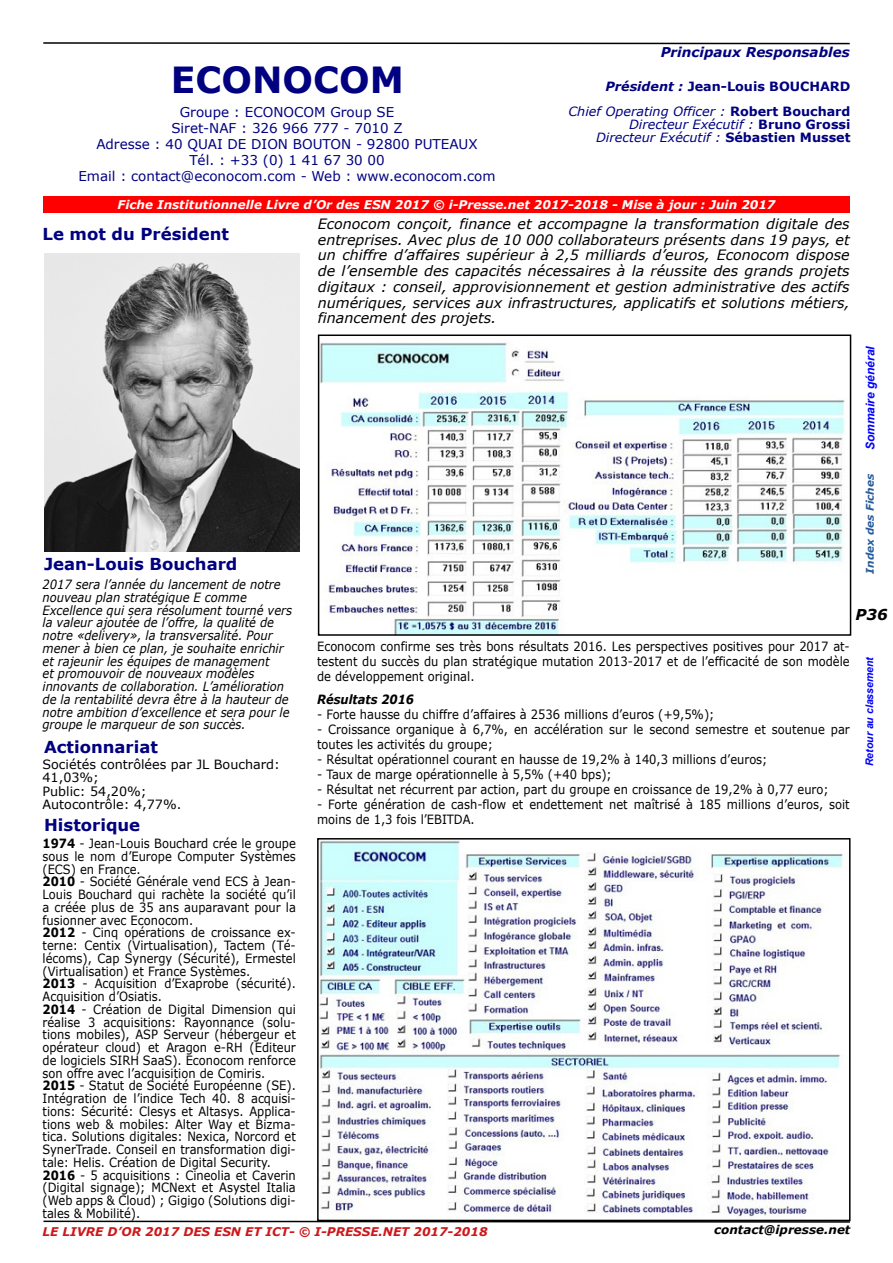
<style>
.page{position:relative;width:893px;height:1263px;background:#fff}
.page>*{position:absolute;margin:0;border:0;box-sizing:border-box;transform-origin:0 0}
.t1{font:700 36px "Verdana";color:#000080}
.t2{font:700 16.5px "Verdana";color:#000080}
.t3{font:italic 700 15px "Verdana";color:#000}
.t4{font:italic 14.25px/15.8px "Verdana";color:#000;text-align:justify}
.t5{font:13.5px/16.2px "Verdana";color:#000080;text-align:center}
.t6{font:italic 700 13.5px "Verdana";color:#000080}
.t7{font:12.75px/12.8px "Verdana";color:#000;scale:.9 1}
.t8{font:italic 12.75px/12.8px "Verdana";color:#000;scale:.9 1}
.t9{font:12.75px/13.5px "Verdana";color:#000}
.t10{font:700 12.75px/25.5px "Verdana";color:#000080;text-align:right}
.t11{font:italic 12.75px/12.8px "Verdana";color:#000080;text-align:right}
.t12{font:italic 700 12.75px "Verdana";color:#000;scale:.9 1}
.t13{font:italic 700 12px "Verdana";color:#fff}
.t14{font:italic 700 12px "Verdana";color:#cd171a}
.t15{font:italic 700 12px "Verdana";color:#000}
.t16{font:italic 700 12px "Arial";color:#00f}
.t17{font:italic 700 10.5px "Arial";color:#00f}
.t18{font:italic 700 10.5px "Verdana";color:#275b9b}
.s1{font-style:italic}
.s2{font-weight:400;font-style:italic}
.s3{font-weight:700;font-style:normal}
.s4{font-weight:700}
</style>
<div class="page">
<div style="left:43px;top:196px;width:807px;height:17px;background:#f00"></div>
<svg style="left:43px;top:42px;width:807px;height:3px"></svg>
<svg style="left:43px;top:1220px;width:808px;height:3px;background:#5e5e5e"></svg>
<img style="left:320px;top:841px;width:523px;height:377px">
<div style="left:317px;top:838px;width:533px;height:383px;border:2px solid #000"></div>
<img style="left:321px;top:342px;width:524px;height:291px">
<div style="left:318px;top:334px;width:533px;height:302px;border:2px solid #000"></div>
<img style="left:44px;top:253px;width:255px;height:298px">
<h1 class="t1" style="left:171px;top:55px;width:235px">ECONOCOM</h1>
<p class="t5" style="left:78px;top:103px;width:419px">Groupe : ECONOCOM Group SE<br>Siret-NAF : 326 966 777 - 7010 Z<br>Adresse : 40 QUAI DE DION BOUTON - 92800 PUTEAUX<br>Tél. : +33 (0) 1 41 67 30 00<br>Email : contact@econocom.com - Web : www.econocom.com</p>
<p class="t6" style="left:661px;top:43px;width:190px">Principaux Responsables</p>
<p class="t10" style="left:568px;top:73px;width:284px"><span class="s1">Président :</span> Jean-Louis BOUCHARD<br><span class="s2">Chief Operating Officer :</span> Robert Bouchard</p>
<p class="t11" style="left:596px;top:118px;width:256px">Directeur Exécutif : <span class="s3">Bruno Grossi<br></span>Directeur Exécutif : <span class="s3">Sébastien Musset</span></p>
<p class="t13" style="left:118px;top:196px;width:659px">Fiche Institutionnelle Livre d’Or des ESN 2017 © i-Presse.net 2017-2018 - Mise à jour : Juin 2017</p>
<p class="t2" style="left:43px;top:222px;width:188px">Le mot du Président</p>
<p class="t2" style="left:44px;top:553px;width:195px">Jean-Louis Bouchard</p>
<p class="t8" style="left:43px;top:578px;width:279px">2017 sera l’année du lancement de notre nouveau plan stratégique E comme Excellence qui sera résolument tourné vers la valeur ajoutée de l’offre, la qualité de notre «delivery», la transversalité. Pour mener à bien ce plan, je souhaite enrichir et rajeunir les équipes de management<br>et promouvoir de nouveaux modèles innovants de collaboration. L’amélioration de la rentabilité devra être à la hauteur de notre ambition d’excellence et sera pour le groupe le marqueur de son succès.</p>
<p class="t2" style="left:44px;top:735px;width:115px">Actionnariat</p>
<p class="t9" style="left:43px;top:757px;width:239px">Sociétés contrôlées par JL Bouchard:<br>41,03%;<br>Public: 54,20%;<br>Autocontrôle: 4,77%.</p>
<p class="t2" style="left:44px;top:813px;width:98px">Historique</p>
<p class="t7" style="left:43px;top:837px;width:283px"><span class="s4">1974</span> - Jean-Louis Bouchard crée le groupe sous le nom d’Europe Computer Systèmes (ECS) en France.<br><span class="s4">2010</span> - Société Générale vend ECS à Jean-Louis Bouchard qui rachète la société qu’il a créée plus de 35 ans auparavant pour la fusionner avec Econocom.<br><span class="s4">2012</span> - Cinq opérations de croissance ex&shy;terne: Centix (Virtualisation), Tactem (Té&shy;lécoms), Cap Synergy (Sécurité), Ermestel (Virtualisation) et France Systèmes.<br><span class="s4">2013</span> - Acquisition d’Exaprobe (sécurité).<br>Acquisition d’Osiatis.<br><span class="s4">2014</span> - Création de Digital Dimension qui réalise 3 acquisitions: Rayonnance (solu&shy;tions mobiles), ASP Serveur (hébergeur et opérateur cloud) et Aragon e-RH (Editeur de logiciels SIRH SaaS). Econocom renforce son offre avec l’acquisition de Comiris.<br><span class="s4">2015</span> - Statut de Société Européenne (SE).<br>Intégration de l’indice Tech 40. 8 acquisi&shy;tions: Sécurité: Clesys et Altasys. Applica&shy;tions web &amp; mobiles: Alter Way et Bizma&shy;tica. Solutions digitales: Nexica, Norcord et SynerTrade. Conseil en transformation digi&shy;tale: Helis. Création de Digital Security.<br><span class="s4">2016</span> - 5 acquisitions : Cineolia et Caverin (Digital signage); MCNext et Asystel Italia (Web apps &amp; Cloud) ; Gigigo (Solutions digi&shy;tales &amp; Mobilité).</p>
<p class="t4" style="left:318px;top:216px;width:533px">Econocom conçoit, finance et accompagne la transformation digitale des entreprises. Avec plus de 10 000 collaborateurs présents dans 19 pays, et un chiffre d’affaires supérieur à 2,5 milliards d’euros, Econocom dispose de l’ensemble des capacités nécessaires à la réussite des grands projets digitaux : conseil, approvisionnement et gestion administrative des actifs numériques, services aux infrastructures, applicatifs et solutions métiers, financement des projets.</p>
<p class="t16" style="left:862px;top:450px;width:106px;rotate:-90deg">Sommaire général</p>
<p class="t18" style="left:862px;top:573px;width:101px;rotate:-90deg">Index des Fiches</p>
<p class="t3" style="left:855px;top:603px;width:34px">P36</p>
<p class="t7" style="left:317px;top:638px;width:593px;line-height:15px;text-align:justify">Econocom confirme ses très bons résultats 2016. Les perspectives positives pour 2017 at&shy;testent du succès du plan stratégique mutation 2013-2017 et de l’efficacité de son modèle de développement original.</p>
<p class="t12" style="left:317px;top:691px;width:109px">Résultats 2016</p>
<p class="t7" style="left:317px;top:708px;width:443px">- Forte hausse du chiffre d’affaires à 2536 millions d’euros (+9,5%);</p>
<p class="t7" style="left:317px;top:722px;width:593px;line-height:15px">- Croissance organique à 6,7%, en accélération sur le second semestre et soutenue par toutes les activités du groupe;</p>
<p class="t7" style="left:317px;top:753px;width:502px">- Résultat opérationnel courant en hausse de 19,2% à 140,3 millions d’euros;</p>
<p class="t7" style="left:317px;top:768px;width:329px">- Taux de marge opérationnelle à 5,5% (+40 bps);</p>
<p class="t7" style="left:317px;top:783px;width:570px">- Résultat net récurrent par action, part du groupe en croissance de 19,2% à 0,77 euro;</p>
<p class="t7" style="left:317px;top:797px;width:593px;line-height:15px">- Forte génération de cash-flow et endettement net maîtrisé à 185 millions d’euros, soit moins de 1,3 fois l’EBITDA.</p>
<p class="t17" style="left:863px;top:766px;width:111px;rotate:-90deg">Retour au classement</p>
<p class="t14" style="left:43px;top:1223px;width:446px">LE LIVRE D’OR 2017 DES ESN ET ICT- © I-PRESSE.NET 2017-2018</p>
<p class="t15" style="left:714px;top:1221px;width:138px">contact@ipresse.net</p>
</div>
